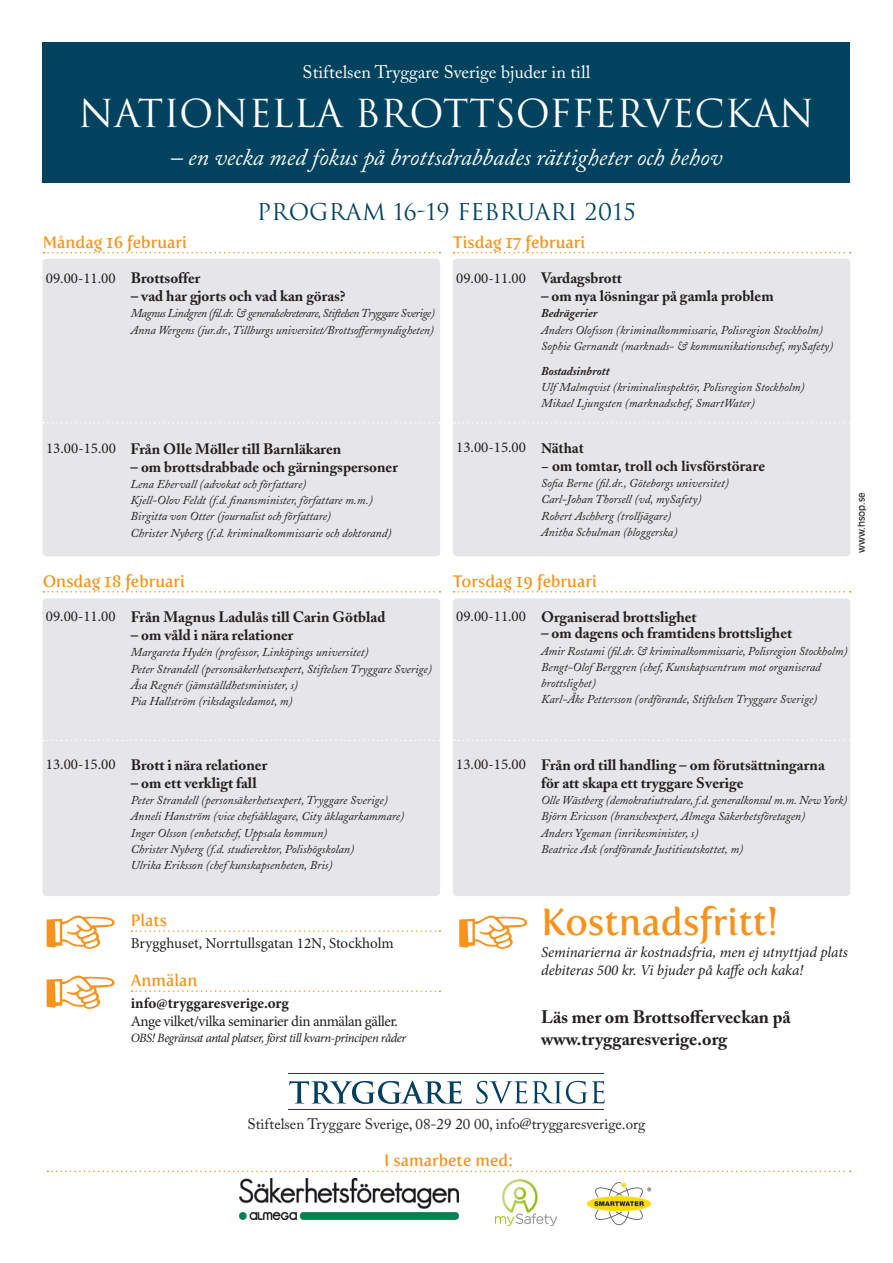
<style>
.page{position:relative;width:893px;height:1263px;background:#fff}
.page>*{position:absolute;margin:0;border:0;box-sizing:border-box;transform-origin:0 0}
.t1{font:37.5px "Trajan";color:#fff}
.datum{font:37.5px "Fertigo Pro";color:#f7931d}
.t2{font:italic 24px "Adobe Caslon Pro";color:#fff}
.t3{font:22.5px "Trajan";color:#01435f}
.t4{font:700 18px "Adobe Caslon Pro";color:#231f20}
.t5{font:18px "Adobe Caslon Pro";color:#fff}
.datum-2{font:16.5px "Fertigo Pro";color:#f7931d}
.evenemang{font:700 15px/18px "Adobe Caslon";color:#231f20}
.tid{font:15px "Minion Pro";color:#231f20}
.t6{font:italic 15px/18px "Minion Pro";letter-spacing:-.005em;color:#231f20}
.medverkande{font:700 15px "Minion Pro";letter-spacing:-.005em;color:#231f20}
.t7{font:15px "Adobe Caslon Pro";color:#231f20}
.medverkande-2{font:700 15px "Adobe Caslon";color:#231f20}
.tid-2{font:15px "Minion Pro";letter-spacing:-.03em;color:#231f20}
.t8{font:italic 12.75px "Minion Pro";letter-spacing:-.035em;color:#231f20}
.medverkande-3{font:italic 12px/16.2px "Adobe Caslon";color:#231f20}
.medverkande-4{font:italic 12px "Adobe Caslon";letter-spacing:-.04em;color:#231f20}
.medverkande-5{font:italic 700 12px "Adobe Caslon";color:#231f20}
.frågor{font:9px "Antique Olive";color:#231f20}
.s1{font-family:"Adobe Caslon"}
</style>
<div class="page">
<div style="left:453px;top:598px;width:397px;height:298px;background:#e6e5e8;border-radius:4px"></div>
<div style="left:43px;top:598px;width:397px;height:298px;background:#e6e5e8;border-radius:4px"></div>
<div style="left:453px;top:259px;width:397px;height:297px;background:#e6e5e8;border-radius:4px"></div>
<div style="left:43px;top:259px;width:397px;height:297px;background:#e6e5e8;border-radius:4px"></div>
<svg style="left:131px;top:930px;width:309px;height:2px"></svg>
<svg style="left:131px;top:990px;width:309px;height:2px"></svg>
<svg style="left:47px;top:915px;width:68px;height:34px"></svg>
<svg style="left:43px;top:252px;width:397px;height:1px"></svg>
<svg style="left:454px;top:252px;width:397px;height:1px"></svg>
<svg style="left:43px;top:591px;width:397px;height:1px"></svg>
<svg style="left:454px;top:591px;width:397px;height:1px"></svg>
<svg style="left:47px;top:976px;width:68px;height:33px"></svg>
<svg style="left:43px;top:422px;width:397px;height:1px"></svg>
<svg style="left:454px;top:422px;width:396px;height:1px"></svg>
<svg style="left:43px;top:740px;width:397px;height:1px"></svg>
<svg style="left:454px;top:740px;width:396px;height:1px"></svg>
<svg style="left:459px;top:915px;width:68px;height:34px"></svg>
<hr style="left:288px;top:1073px;width:316px;height:1px;background:#014060">
<hr style="left:288px;top:1110px;width:316px;height:1px;background:#014060">
<svg style="left:289px;top:1081px;width:173px;height:23px"></svg>
<svg style="left:476px;top:1081px;width:129px;height:23px"></svg>
<div style="left:43px;top:43px;width:807px;height:140px;background:#01435f"></div>
<img style="left:587px;top:1182px;width:65px;height:44px">
<img style="left:239px;top:1179px;width:219px;height:40px">
<img style="left:495px;top:1179px;width:62px;height:46px">
<svg style="left:47px;top:1170px;width:804px;height:2px"></svg>
<p class="t5" style="left:303px;top:61px;width:289px">Stiftelsen Tryggare Sverige bjuder in till</p>
<p class="t1" style="left:79px;top:91px;width:737px">NATIONELLA BROTTSOFFERVECKAN</p>
<p class="t2" style="left:171px;top:142px;width:553px">– en vecka med fokus på brottsdrabbades rättigheter och behov</p>
<p class="t3" style="left:257px;top:198px;width:380px">PROGRAM 16-19 FEBRUARI 2015</p>
<p class="datum-2" style="left:43px;top:232px;width:146px">Måndag 16 februari</p>
<p class="datum-2" style="left:453px;top:232px;width:134px">Tisdag 17 februari</p>
<p class="tid" style="left:46px;top:268px;width:71px">09.00-11.00</p>
<p class="evenemang" style="left:131px;top:269px;width:71px">Brottsoffer</p>
<p class="evenemang" style="left:131px;top:287px;width:216px">– vad har gjorts och vad kan göras?</p>
<p class="medverkande-4" style="left:131px;top:307px;width:306px">Magnus Lindgren (fil.dr. &amp; generalsekreterare, Stiftelsen Tryggare Sverige)</p>
<p class="medverkande-3" style="left:131px;top:322px;width:305px">Anna Wergens (jur.dr., Tillburgs universitet/Brottsoffermyndigheten)</p>
<p class="tid" style="left:456px;top:268px;width:71px">09.00-11.00</p>
<p class="evenemang" style="left:541px;top:269px;width:82px">Vardagsbrott</p>
<p class="evenemang" style="left:541px;top:287px;width:234px">– om nya lösningar på gamla problem</p>
<p class="medverkande-5" style="left:541px;top:307px;width:58px">Bedrägerier</p>
<p class="medverkande-3" style="left:541px;top:322px;width:283px">Anders Olofsson (kriminalkommissarie, Polisregion Stockholm)</p>
<p class="medverkande-3" style="left:541px;top:338px;width:294px">Sophie Gernandt (marknads- &amp; kommunikationschef, mySafety)</p>
<p class="medverkande-5" style="left:541px;top:364px;width:70px">Bostadsinbrott</p>
<p class="medverkande-3" style="left:541px;top:379px;width:265px">Ulf Malmqvist (kriminalinspektör, Polisregion Stockholm)</p>
<p class="medverkande-3" style="left:541px;top:395px;width:215px">Mikael Ljungsten (marknadschef, SmartWater)</p>
<p class="tid" style="left:46px;top:438px;width:71px">13.00-15.00</p>
<p class="evenemang" style="left:131px;top:440px;width:212px">Från Olle Möller till Barnläkaren</p>
<p class="evenemang" style="left:131px;top:458px;width:269px">– om brottsdrabbade och gärningspersoner</p>
<p class="medverkande-3" style="left:131px;top:476px;width:177px">Lena Ebervall (advokat och författare)</p>
<p class="medverkande-3" style="left:131px;top:492px;width:244px">Kjell-Olov Feldt (f.d. finansminister, författare m.m.)</p>
<p class="medverkande-3" style="left:131px;top:509px;width:202px">Birgitta von Otter (journalist och författare)</p>
<p class="medverkande-3" style="left:131px;top:525px;width:263px">Christer Nyberg (f.d. kriminalkommissarie och doktorand)</p>
<p class="tid" style="left:456px;top:437px;width:71px">13.00-15.00</p>
<p class="medverkande" style="left:541px;top:438px;width:44px">Näthat</p>
<p class="medverkande" style="left:541px;top:456px;width:225px">– om tomtar, troll och livsförstörare</p>
<p class="medverkande-3" style="left:541px;top:476px;width:189px">Sofia Berne (fil.dr., Göteborgs universitet)</p>
<p class="medverkande-3" style="left:541px;top:492px;width:162px">Carl-Johan Thorsell (vd, mySafety)</p>
<p class="medverkande-3" style="left:541px;top:508px;width:132px">Robert Aschberg (trolljägare)</p>
<p class="medverkande-3" style="left:541px;top:524px;width:138px">Anitha Schulman (bloggerska)</p>
<p class="datum-2" style="left:43px;top:571px;width:144px">Onsdag 18 februari</p>
<p class="datum-2" style="left:453px;top:571px;width:146px">Torsdag 19 februari</p>
<p class="tid" style="left:46px;top:607px;width:71px">09.00-11.00</p>
<p class="evenemang" style="left:131px;top:608px;width:256px">Från Magnus Ladulås till Carin Götblad</p>
<p class="evenemang" style="left:131px;top:626px;width:164px">– om våld i nära relationer</p>
<p class="medverkande-3" style="left:131px;top:645px;width:239px">Margareta Hydén (professor, Linköpings universitet)</p>
<p class="medverkande-3" style="left:131px;top:661px;width:303px">Peter Strandell (personsäkerhetsexpert, Stiftelsen Tryggare Sverige)</p>
<p class="medverkande-3" style="left:131px;top:677px;width:169px">Åsa Regnér (jämställdhetsminister, s)</p>
<p class="medverkande-3" style="left:131px;top:693px;width:163px">Pia Hallström (riksdagsledamot, m)</p>
<p class="tid" style="left:456px;top:607px;width:71px">09.00-11.00</p>
<p class="medverkande-2" style="left:541px;top:608px;width:157px">Organiserad brottslighet</p>
<p class="medverkande-2" style="left:541px;top:624px;width:253px">– om dagens och framtidens brottslighet</p>
<p class="medverkande-3" style="left:541px;top:643px;width:308px">Amir Rostami (fil.dr. &amp; kriminalkommissarie, Polisregion Stockholm)</p>
<p class="medverkande-3" style="left:541px;top:659px;width:281px">Bengt-Olof Berggren (chef, Kunskapscentrum mot organiserad brottslighet)</p>
<p class="medverkande-3" style="left:541px;top:692px;width:278px">Karl-Åke Pettersson (ordförande, Stiftelsen Tryggare Sverige)</p>
<p class="frågor" style="left:856px;top:553px;width:62px;rotate:-90deg">www.hsop.se</p>
<p class="tid" style="left:46px;top:754px;width:71px">13.00-15.00</p>
<p class="evenemang" style="left:131px;top:756px;width:138px">Brott i nära relationer</p>
<p class="evenemang" style="left:131px;top:774px;width:127px">– om ett verkligt fall</p>
<p class="medverkande-3" style="left:131px;top:792px;width:259px">Peter Strandell (personsäkerhetsexpert, Tryggare Sverige)</p>
<p class="medverkande-3" style="left:131px;top:809px;width:275px">Anneli Hanström (vice chefsåklagare, City åklagarkammare)</p>
<p class="medverkande-3" style="left:131px;top:825px;width:198px">Inger Olsson (enhetschef, Uppsala kommun)</p>
<p class="medverkande-3" style="left:131px;top:841px;width:225px">Christer Nyberg (f.d. studierektor, Polishögskolan)</p>
<p class="medverkande-3" style="left:131px;top:857px;width:203px">Ulrika Eriksson (chef kunskapsenheten, Bris)</p>
<p class="datum-2" style="left:131px;top:911px;width:38px">Plats</p>
<p class="tid" style="left:131px;top:933px;width:265px">Brygghuset, Norrtullsgatan 12N, Stockholm</p>
<p class="datum-2" style="left:131px;top:971px;width:68px">Anmälan</p>
<p class="medverkande" style="left:131px;top:993px;width:160px">info@tryggaresverige.org</p>
<p class="tid-2" style="left:131px;top:1011px;width:269px">Ange vilket/vilka seminarier din anmälan gäller.</p>
<p class="t8" style="left:131px;top:1029px;width:277px">OBS! Begränsat antal platser, först till kvarn-principen råder</p>
<p class="tid" style="left:456px;top:754px;width:71px">13.00-15.00</p>
<p class="evenemang" style="left:541px;top:756px;width:285px">Från ord till handling – om förutsättningarna för att skapa ett tryggare Sverige</p>
<p class="medverkande-3" style="left:541px;top:792px;width:308px">Olle Wästberg (demokratiutredare, f.d. generalkonsul m.m. New York)</p>
<p class="medverkande-3" style="left:541px;top:809px;width:266px">Björn Ericsson (branschexpert, Almega Säkerhetsföretagen)</p>
<p class="medverkande-3" style="left:541px;top:825px;width:159px">Anders Ygeman (inrikesminister, s)</p>
<p class="medverkande-3" style="left:541px;top:841px;width:204px">Beatrice Ask (ordförande Justitieutskottet, m)</p>
<p class="datum" style="left:541px;top:900px;width:238px">Kostnadsfritt!</p>
<p class="t6" style="left:541px;top:943px;width:308px">Seminarierna är kostnadsfria, men ej utnyttjad plats debiteras 500 kr. Vi bjuder på kaffe och kaka!</p>
<p class="t4" style="left:541px;top:1006px;width:251px">Läs mer om Brottsofferveckan på</p>
<p class="t4" style="left:541px;top:1028px;width:188px">www.tryggaresverige.org</p>
<p class="t7" style="left:247px;top:1114px;width:400px">Stiftelsen Tryggare Sverige, <span class="s1">08-29 20 00</span>, info@tryggaresverige.org</p>
<p class="datum-2" style="left:384px;top:1151px;width:130px">I samarbete med:</p>
</div>
